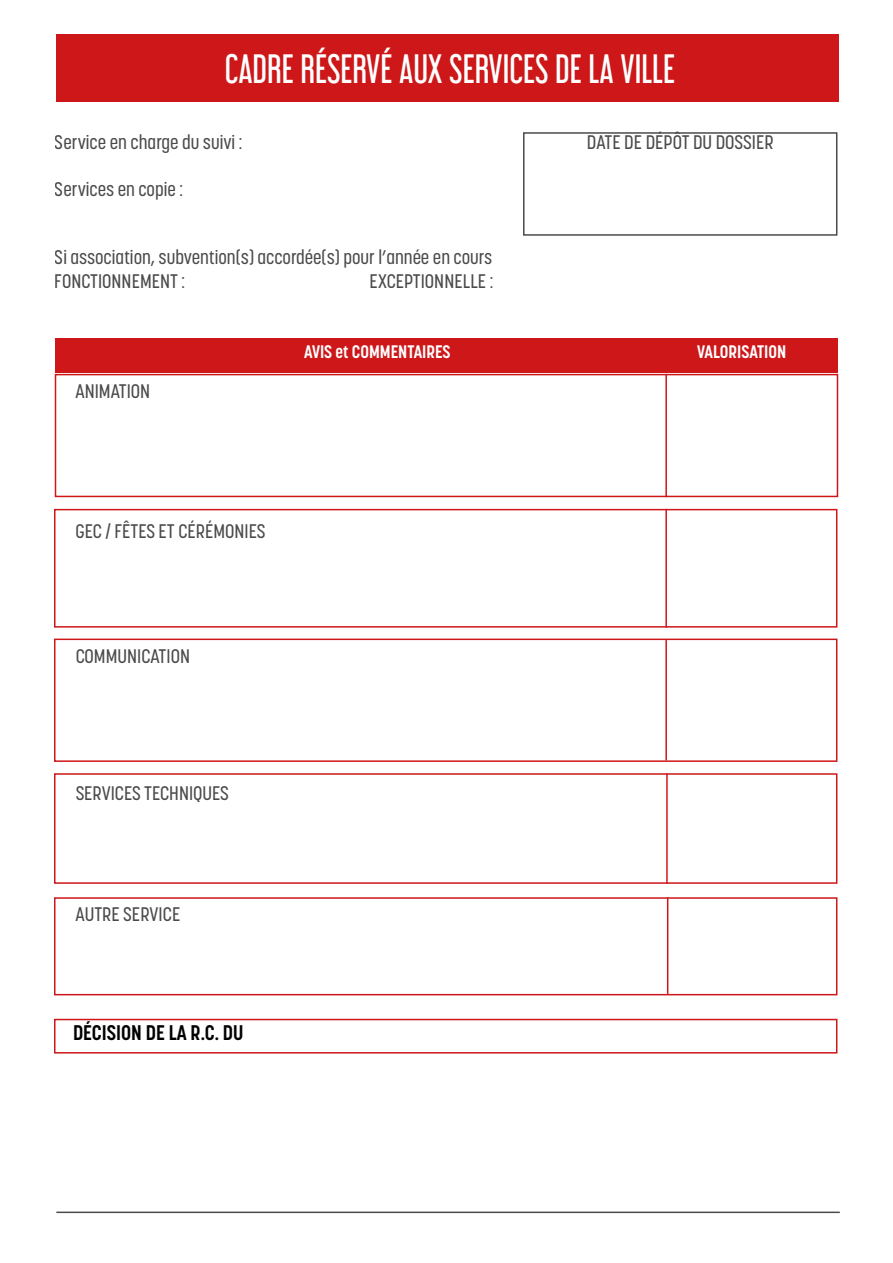
<style>
.page{position:relative;width:893px;height:1263px;background:#fff}
.page>*{position:absolute;margin:0;border:0;box-sizing:border-box;transform-origin:0 0}
.t1{font:36px "Libel Suit Rg";color:#fff}
.t2{font:700 21px "Korolev Condensed";color:#000}
.t3{font:500 19.5px/23.4px "Korolev Condensed";color:#000}
.t4{font:700 18px "Korolev Condensed";color:#fff}
</style>
<div class="page">
<div style="left:54px;top:1019px;width:783px;height:34px;border:2px solid #cd1719"></div>
<div style="left:56px;top:35px;width:782px;height:67px;background:#cd1719"></div>
<div style="left:55px;top:374px;width:783px;height:123px;border:2px solid #cd1719"></div>
<div style="left:54px;top:509px;width:783px;height:119px;border:2px solid #cd1719"></div>
<div style="left:54px;top:639px;width:783px;height:123px;border:2px solid #cd1719"></div>
<div style="left:54px;top:773px;width:783px;height:111px;border:2px solid #cd1719"></div>
<div style="left:54px;top:897px;width:783px;height:98px;border:2px solid #cd1719"></div>
<hr style="left:56px;top:1211px;width:784px;height:2px;background:#000">
<hr style="left:665px;top:374px;width:2px;height:123px;background:#cd1719">
<hr style="left:665px;top:509px;width:2px;height:119px;background:#cd1719">
<hr style="left:665px;top:640px;width:2px;height:120px;background:#cd1719">
<hr style="left:666px;top:773px;width:2px;height:111px;background:#cd1719">
<hr style="left:667px;top:897px;width:1px;height:97px;background:#cd1719">
<div style="left:55px;top:339px;width:610px;height:34px;background:#cd1719"></div>
<div style="left:666px;top:339px;width:172px;height:34px;background:#cd1719"></div>
<h1 class="t1" style="left:225px;top:40px;width:452px">CADRE RÉSERVÉ AUX SERVICES DE LA VILLE</h1>
<p class="t3" style="left:55px;top:130px;width:189px">Service en charge du suivi :</p>
<p class="t3" style="left:55px;top:177px;width:130px">Services en copie :</p>
<p class="t3" style="left:55px;top:246px;width:439px">Si association, subvention(s) accordée(s) pour l’année en cours<br>FONCTIONNEMENT :</p>
<p class="t3" style="left:370px;top:269px;width:125px">EXCEPTIONNELLE :</p>
<p class="t3" style="left:587px;top:131px;width:188px">DATE DE DÉPÔT DU DOSSIER</p>
<p class="t3" style="left:75px;top:379px;width:76px">ANIMATION</p>
<p class="t4" style="left:304px;top:341px;width:148px">AVIS et COMMENTAIRES</p>
<p class="t4" style="left:697px;top:341px;width:91px">VALORISATION</p>
<p class="t3" style="left:75px;top:519px;width:191px">GEC / FÊTES ET CÉRÉMONIES</p>
<p class="t3" style="left:75px;top:644px;width:116px">COMMUNICATION</p>
<p class="t3" style="left:75px;top:781px;width:155px">SERVICES TECHNIQUES</p>
<p class="t3" style="left:75px;top:902px;width:106px">AUTRE SERVICE</p>
<p class="t2" style="left:73px;top:1020px;width:172px">DÉCISION DE LA R.C. DU</p>
</div>
